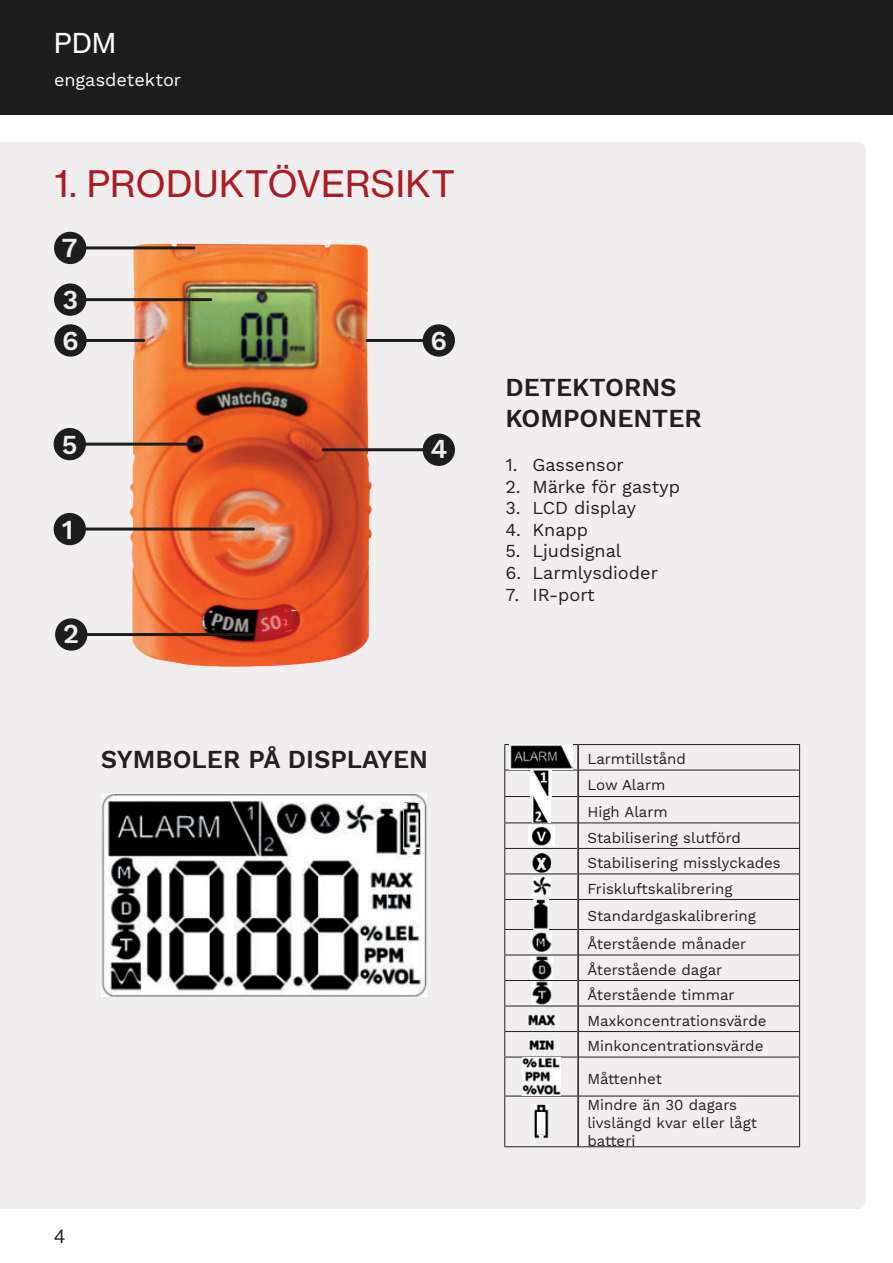
<style>
.page{position:relative;width:893px;height:1263px;background:#fff}
.page>*{position:absolute;margin:0;border:0;box-sizing:border-box;transform-origin:0 0}
.t1{font:36px "N Haas Grotesk TX Pro 55 Rg";letter-spacing:.015em;color:#a91d24}
.t2{font:600 27px/40.8px "Work Sans";color:#efeeee}
.t3{font:27px "N Haas Grotesk TX Pro 55 Rg";color:#fff}
.t4{font:600 25.5px/30.6px "Work Sans";color:#231f20}
.t5{font:19.5px "N Haas Grotesk DS Pro 55 Rg";color:#1f1d1c}
.t6{font:18px "Work Sans";color:#231f20}
.t7{font:18px "Work Sans";letter-spacing:-.005em;color:#fff}
.t8{font:15px/26px "Work Sans";color:#231f20}
</style>
<div class="page">
<div style="left:0;top:0;width:892px;height:115px;background:#1e1d1d"></div>
<svg style="left:892px;top:0;width:1px;height:115px"></svg>
<div style="left:0;top:142px;width:866px;height:1067px;background:#f0eeee"></div>
<img style="left:125px;top:241px;width:288px;height:434px">
<div style="left:54px;top:283px;width:32px;height:33px;background:#1e1d1d;border-radius:50%"></div>
<hr style="left:83px;top:298px;width:128px;height:3px;background:#1e1d1d">
<div style="left:54px;top:324px;width:33px;height:33px;background:#1e1d1d;border-radius:50%"></div>
<hr style="left:83px;top:339px;width:61px;height:3px;background:#1e1d1d">
<div style="left:54px;top:513px;width:32px;height:32px;background:#1e1d1d;border-radius:50%"></div>
<hr style="left:82px;top:528px;width:171px;height:3px;background:#1e1d1d">
<div style="left:55px;top:618px;width:32px;height:33px;background:#1e1d1d;border-radius:50%"></div>
<hr style="left:84px;top:633px;width:169px;height:3px;background:#1e1d1d">
<div style="left:423px;top:434px;width:32px;height:32px;background:#1e1d1d;border-radius:50%"></div>
<hr style="left:323px;top:448px;width:103px;height:3px;background:#1e1d1d">
<div style="left:54px;top:428px;width:32px;height:32px;background:#1e1d1d;border-radius:50%"></div>
<hr style="left:82px;top:443px;width:112px;height:3px;background:#1e1d1d">
<div style="left:423px;top:324px;width:32px;height:33px;background:#1e1d1d;border-radius:50%"></div>
<hr style="left:367px;top:339px;width:61px;height:3px;background:#1e1d1d">
<div style="left:54px;top:232px;width:32px;height:32px;background:#1e1d1d;border-radius:50%"></div>
<hr style="left:83px;top:246px;width:111px;height:3px;background:#1e1d1d">
<hr style="left:577px;top:745px;width:2px;height:25px;background:#231f20">
<hr style="left:577px;top:770px;width:2px;height:26px;background:#231f20">
<hr style="left:577px;top:796px;width:2px;height:27px;background:#231f20">
<hr style="left:577px;top:823px;width:2px;height:25px;background:#231f20">
<hr style="left:577px;top:848px;width:2px;height:26px;background:#231f20">
<hr style="left:577px;top:874px;width:2px;height:25px;background:#231f20">
<hr style="left:577px;top:899px;width:2px;height:30px;background:#231f20">
<hr style="left:577px;top:929px;width:2px;height:26px;background:#231f20">
<hr style="left:577px;top:955px;width:2px;height:25px;background:#231f20">
<hr style="left:577px;top:980px;width:2px;height:26px;background:#231f20">
<hr style="left:577px;top:1006px;width:2px;height:25px;background:#231f20">
<hr style="left:577px;top:1031px;width:2px;height:26px;background:#231f20">
<hr style="left:577px;top:1057px;width:2px;height:39px;background:#231f20">
<hr style="left:577px;top:1096px;width:2px;height:50px;background:#231f20">
<hr style="left:504px;top:744px;width:74px;height:1px;background:#231f20">
<hr style="left:504px;top:770px;width:73px;height:1px;background:#231f20">
<hr style="left:504px;top:796px;width:73px;height:1px;background:#231f20">
<hr style="left:504px;top:822px;width:73px;height:1px;background:#231f20">
<hr style="left:504px;top:848px;width:73px;height:1px;background:#231f20">
<hr style="left:504px;top:873px;width:73px;height:1px;background:#231f20">
<hr style="left:504px;top:899px;width:73px;height:1px;background:#231f20">
<hr style="left:504px;top:929px;width:73px;height:1px;background:#231f20">
<hr style="left:504px;top:954px;width:73px;height:1px;background:#231f20">
<hr style="left:504px;top:980px;width:73px;height:1px;background:#231f20">
<hr style="left:504px;top:1006px;width:73px;height:1px;background:#231f20">
<hr style="left:504px;top:1031px;width:73px;height:1px;background:#231f20">
<svg style="left:504px;top:745px;width:1px;height:312px"></svg>
<hr style="left:504px;top:1057px;width:73px;height:1px;background:#231f20">
<hr style="left:504px;top:1057px;width:1px;height:39px;background:#231f20">
<hr style="left:578px;top:744px;width:222px;height:1px;background:#231f20">
<hr style="left:579px;top:770px;width:221px;height:1px;background:#231f20">
<hr style="left:579px;top:796px;width:221px;height:1px;background:#231f20">
<hr style="left:579px;top:822px;width:221px;height:1px;background:#231f20">
<hr style="left:579px;top:848px;width:221px;height:1px;background:#231f20">
<hr style="left:579px;top:873px;width:221px;height:1px;background:#231f20">
<hr style="left:579px;top:899px;width:221px;height:1px;background:#231f20">
<hr style="left:579px;top:929px;width:221px;height:1px;background:#231f20">
<hr style="left:579px;top:954px;width:221px;height:1px;background:#231f20">
<hr style="left:579px;top:980px;width:221px;height:1px;background:#231f20">
<hr style="left:579px;top:1006px;width:221px;height:1px;background:#231f20">
<hr style="left:579px;top:1031px;width:221px;height:1px;background:#231f20">
<svg style="left:799px;top:745px;width:1px;height:312px"></svg>
<hr style="left:579px;top:1057px;width:221px;height:1px;background:#231f20">
<hr style="left:799px;top:1057px;width:1px;height:39px;background:#231f20">
<hr style="left:504px;top:1096px;width:73px;height:1px;background:#231f20">
<hr style="left:504px;top:1096px;width:1px;height:50px;background:#231f20">
<hr style="left:504px;top:1146px;width:74px;height:1px;background:#231f20">
<hr style="left:579px;top:1096px;width:221px;height:1px;background:#231f20">
<hr style="left:799px;top:1096px;width:1px;height:50px;background:#231f20">
<hr style="left:578px;top:1146px;width:222px;height:1px;background:#231f20">
<img style="left:510px;top:745px;width:63px;height:25px">
<img style="left:531px;top:770px;width:21px;height:26px">
<img style="left:532px;top:797px;width:18px;height:25px">
<img style="left:528px;top:826px;width:26px;height:19px">
<img style="left:532px;top:853px;width:19px;height:19px">
<img style="left:532px;top:878px;width:18px;height:18px">
<img style="left:534px;top:900px;width:15px;height:29px">
<img style="left:531px;top:933px;width:21px;height:18px">
<img style="left:530px;top:956px;width:22px;height:23px">
<img style="left:531px;top:982px;width:20px;height:23px">
<img style="left:527px;top:1015px;width:28px;height:10px">
<img style="left:528px;top:1039px;width:26px;height:12px">
<img style="left:522px;top:1057px;width:38px;height:39px">
<img style="left:534px;top:1104px;width:14px;height:34px">
<img style="left:102px;top:794px;width:325px;height:203px">
<img style="left:404px;top:803px;width:15px;height:45px">
<div style="left:537px;top:1113px;width:8px;height:21px;background:#fff"></div>
<h2 class="t3" style="left:54px;top:26px;width:63px">PDM</h2>
<p class="t7" style="left:54px;top:69px;width:129px">engasdetektor</p>
<h1 class="t1" style="left:54px;top:162px;width:402px">1. PRODUKTÖVERSIKT</h1>
<h2 class="t2" style="left:61px;top:229px;width:18px">7</h2>
<h2 class="t2" style="left:62px;top:281px;width:18px">3<br>6</h2>
<h2 class="t2" style="left:62px;top:425px;width:17px">5</h2>
<h2 class="t2" style="left:62px;top:510px;width:13px">1</h2>
<h2 class="t2" style="left:63px;top:615px;width:17px">2</h2>
<h2 class="t2" style="left:430px;top:322px;width:18px">6</h2>
<h2 class="t2" style="left:430px;top:430px;width:19px">4</h2>
<h3 class="t4" style="left:101px;top:745px;width:329px">SYMBOLER PÅ DISPLAYEN</h3>
<h3 class="t5" style="left:54px;top:1225px;width:13px">4</h3>
<h3 class="t4" style="left:505px;top:373px;width:198px">DETEKTORNS<br>KOMPONENTER</h3>
<p class="t6" style="left:505px;top:454px;width:120px">1. Gassensor</p>
<p class="t6" style="left:505px;top:476px;width:176px">2. Märke för gastyp</p>
<p class="t6" style="left:505px;top:497px;width:132px">3. LCD display</p>
<p class="t6" style="left:505px;top:519px;width:84px">4. Knapp</p>
<p class="t6" style="left:505px;top:541px;width:118px">5. Ljudsignal</p>
<p class="t6" style="left:505px;top:562px;width:154px">6. Larmlysdioder</p>
<p class="t6" style="left:505px;top:584px;width:91px">7. IR-port</p>
<p class="t8" style="left:587px;top:747px;width:195px">Larmtillstånd<br>Low Alarm<br>High Alarm<br>Stabilisering slutförd<br>Stabilisering misslyckades<br>Friskluftskalibrering</p>
<p class="t8" style="left:587px;top:903px;width:170px;line-height:27.8px">Standardgaskalibrering<br>Återstående månader</p>
<p class="t8" style="left:587px;top:957px;width:181px;line-height:25.5px">Återstående dagar<br>Återstående timmar<br>Maxkoncentrationsvärde<br>Minkoncentrationsvärde</p>
<p class="t8" style="left:587px;top:1066px;width:151px;line-height:26.8px">Måttenhet<br>Mindre än 30 dagars</p>
<p class="t8" style="left:587px;top:1115px;width:171px;line-height:18px">livslängd kvar eller lågt batteri</p>
</div>
